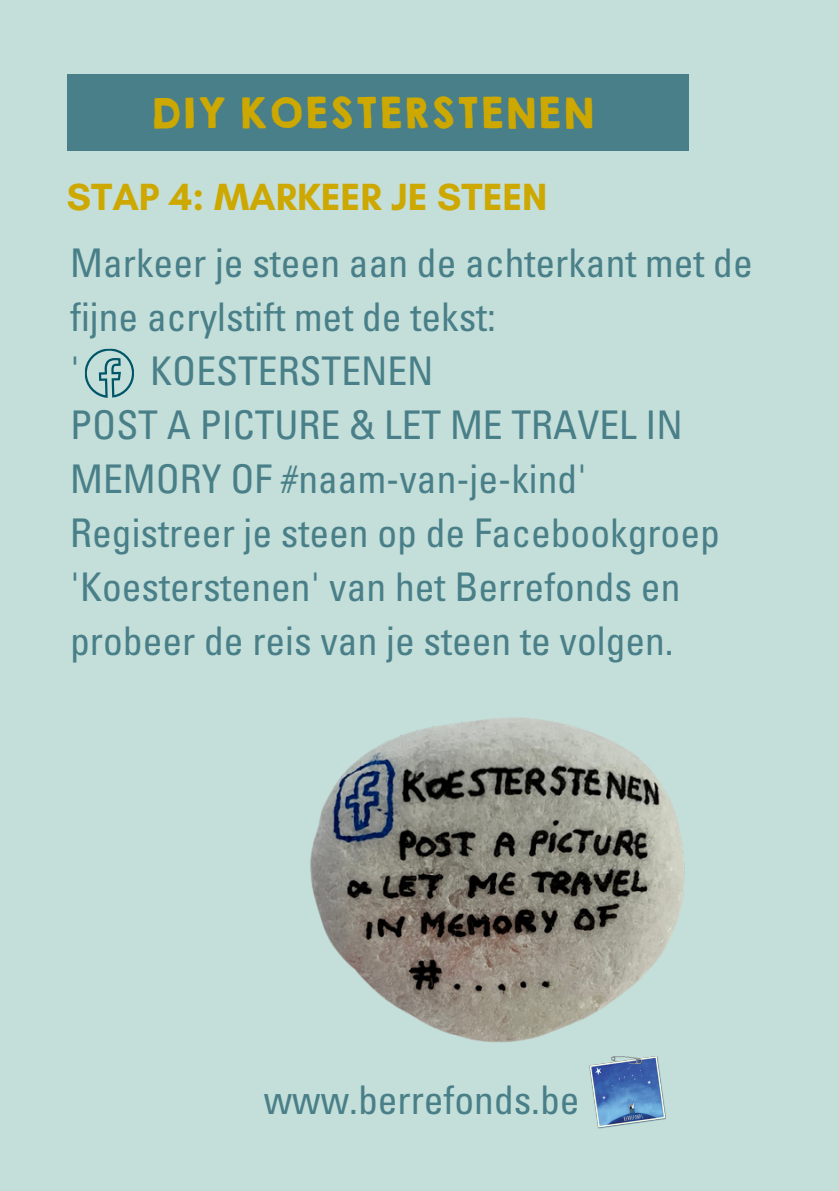
<style>
.page{position:relative;width:839px;height:1191px;background:#fff}
.page>*{position:absolute;margin:0;border:0;box-sizing:border-box;transform-origin:0 0}
.t1{font:condensed 39.6px/54px "Univers LT Std";color:#497f88}
.t2{font:condensed 39.4px "Univers LT Std";color:#497f88}
.t3{font:700 38.6px "Glacial Indifference";color:#cda800}
.t4{font:38px "KGHAPPY Solid";color:#cda800}
</style>
<div class="page">
<div style="left:0;top:0;width:838px;height:1191px;background:#c4ded9"></div>
<div style="left:67px;top:74px;width:621px;height:77px;background:#497f88"></div>
<svg style="left:84px;top:348px;width:50px;height:50px"></svg>
<img style="left:310px;top:718px;width:375px;height:411px">
<p class="t4" style="left:150px;top:84px;width:445px">DIY KOESTERSTENEN</p>
<p class="t3" style="left:67px;top:173px;width:482px">STAP 4: MARKEER JE STEEN</p>
<p class="t1" style="left:70px;top:241px;width:684px">Markeer je steen aan de achterkant met de fijne acrylstift met de tekst:</p>
<p class="t1" style="left:70px;top:349px;width:11px">'</p>
<p class="t1" style="left:150px;top:349px;width:285px">KOESTERSTENEN</p>
<p class="t1" style="left:70px;top:403px;width:614px">POST A PICTURE &amp; LET ME TRAVEL IN<br>MEMORY OF #naam-van-je-kind'</p>
<p class="t1" style="left:70px;top:511px;width:651px">Registreer je steen op de Facebookgroep 'Koesterstenen' van het Berrefonds en probeer de reis van je steen te volgen.</p>
<p class="t2" style="left:264px;top:1086px;width:317px">www.berrefonds.be</p>
</div>
